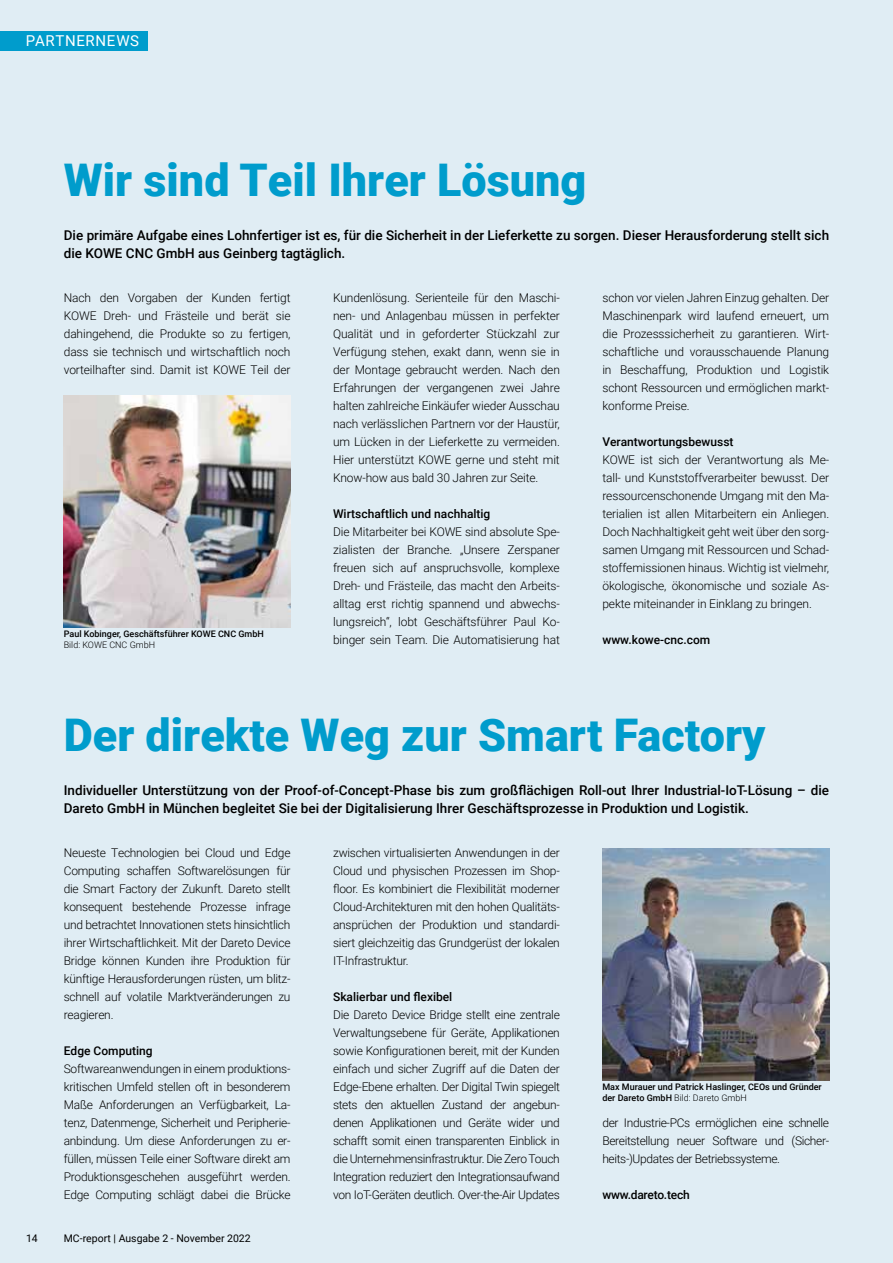
<style>
.page{position:relative;width:893px;height:1263px;background:#e0edf4}
.page>*{position:absolute;margin:0;border:0;box-sizing:border-box;transform-origin:0 0}
.t1{font:900 45px "Roboto";color:#009ccc}
.t2{font:15px "Roboto";letter-spacing:.04em;color:#fff}
.t3{font:500 13.5px/18px "Roboto";color:#000}
.t4{font:300 12px/18px "Roboto";letter-spacing:-.02em;color:#000;text-align:justify}
.t5{font:500 12px "Roboto";color:#000}
.t6{font:500 12px "Roboto";letter-spacing:-.02em;color:#000}
.t7{font:10.5px "Roboto";color:#000}
.t8{font:500 9px/10.8px "Roboto";color:#000}
.t9{font:300 9px "Roboto";color:#000}
.s1{font-weight:300}
</style>
<div class="page">
<img style="left:64px;top:396px;width:227px;height:232px">
<img style="left:602px;top:849px;width:227px;height:231px">
<div style="left:0;top:31px;width:148px;height:20px;background:#009ccc"></div>
<p class="t2" style="left:26px;top:31px;width:115px">PARTNERNEWS</p>
<h1 class="t1" style="left:64px;top:148px;width:524px">Wir sind Teil Ihrer Lösung</h1>
<p class="t3" style="left:64px;top:226px;width:767px">Die primäre Aufgabe eines Lohnfertiger ist es, für die Sicherheit in der Lieferkette zu sorgen. Dieser Herausforderung stellt sich die KOWE CNC GmbH aus Geinberg tagtäglich.</p>
<p class="t4" style="left:64px;top:288px;width:228px">Nach den Vorgaben der Kunden fertigt KOWE Dreh- und Frästeile und berät sie dahingehend, die Produkte so zu fertigen, dass sie technisch und wirtschaftlich noch vorteilhafter sind. Damit ist KOWE Teil der</p>
<p class="t4" style="left:333px;top:288px;width:228px">Kundenlösung. Serienteile für den Maschi&shy;nen- und Anlagenbau müssen in perfekter Qualität und in geforderter Stückzahl zur Verfügung stehen, exakt dann, wenn sie in der Montage gebraucht werden. Nach den Erfahrungen der vergangenen zwei Jahre halten zahlreiche Einkäufer wieder Ausschau nach verlässlichen Partnern vor der Haustür, um Lücken in der Lieferkette zu vermeiden.<br>Hier unterstützt KOWE gerne und steht mit Know-how aus bald 30 Jahren zur Seite.</p>
<p class="t5" style="left:333px;top:505px;width:159px">Wirtschaftlich und nachhaltig</p>
<p class="t4" style="left:333px;top:522px;width:228px">Die Mitarbeiter bei KOWE sind absolute Spe&shy;zialisten der Branche. „Unsere Zerspaner freuen sich auf anspruchsvolle, komplexe Dreh- und Frästeile, das macht den Arbeits&shy;alltag erst richtig spannend und abwechs&shy;lungsreich“, lobt Geschäftsführer Paul Ko&shy;binger sein Team. Die Automatisierung hat</p>
<p class="t4" style="left:602px;top:288px;width:228px">schon vor vielen Jahren Einzug gehalten. Der Maschinenpark wird laufend erneuert, um die Prozesssicherheit zu garantieren. Wirt&shy;schaftliche und vorausschauende Planung in Beschaffung, Produktion und Logistik schont Ressourcen und ermöglichen markt&shy;konforme Preise.</p>
<p class="t5" style="left:602px;top:433px;width:133px">Verantwortungsbewusst</p>
<p class="t4" style="left:602px;top:450px;width:228px">KOWE ist sich der Verantwortung als Me&shy;tall- und Kunststoffverarbeiter bewusst. Der ressourcenschonende Umgang mit den Ma&shy;terialien ist allen Mitarbeitern ein Anliegen.<br>Doch Nachhaltigkeit geht weit über den sorg&shy;samen Umgang mit Ressourcen und Schad&shy;stoffemissionen hinaus. Wichtig ist vielmehr, ökologische, ökonomische und soziale As&shy;pekte miteinander in Einklang zu bringen.</p>
<p class="t5" style="left:602px;top:631px;width:109px">www.kowe-cnc.com</p>
<p class="t8" style="left:64px;top:628px;width:202px">Paul Kobinger, Geschäftsführer KOWE CNC GmbH</p>
<p class="t9" style="left:64px;top:638px;width:93px">Bild: KOWE CNC GmbH</p>
<h1 class="t1" style="left:64px;top:703px;width:703px">Der direkte Weg zur Smart Factory</h1>
<p class="t3" style="left:64px;top:781px;width:767px">Individueller Unterstützung von der Proof-of-Concept-Phase bis zum großflächigen Roll-out Ihrer Industrial-IoT-Lösung – die<br>Dareto GmbH in München begleitet Sie bei der Digitalisierung Ihrer Geschäftsprozesse in Produktion und Logistik.</p>
<p class="t4" style="left:64px;top:843px;width:228px">Neueste Technologien bei Cloud und Edge Computing schaffen Softwarelösungen für die Smart Factory der Zukunft. Dareto stellt konsequent bestehende Prozesse infrage und betrachtet Innovationen stets hinsichtlich ihrer Wirtschaftlichkeit. Mit der Dareto Device Bridge können Kunden ihre Produktion für künftige Herausforderungen rüsten, um blitz&shy;schnell auf volatile Marktveränderungen zu reagieren.</p>
<p class="t5" style="left:64px;top:1042px;width:90px">Edge Computing</p>
<p class="t4" style="left:64px;top:1059px;width:228px">Softwareanwendungen in einem produktions&shy;kritischen Umfeld stellen oft in besonderem Maße Anforderungen an Verfügbarkeit, La&shy;tenz, Datenmenge, Sicherheit und Peripherie&shy;anbindung. Um diese Anforderungen zu er&shy;füllen, müssen Teile einer Software direkt am Produktionsgeschehen ausgeführt werden.<br>Edge Computing schlägt dabei die Brücke</p>
<p class="t4" style="left:333px;top:843px;width:228px">zwischen virtualisierten Anwendungen in der Cloud und physischen Prozessen im Shop&shy;floor. Es kombiniert die Flexibilität moderner Cloud-Architekturen mit den hohen Qualitäts&shy;ansprüchen der Produktion und standardi&shy;siert gleichzeitig das Grundgerüst der lokalen IT-Infrastruktur.</p>
<p class="t5" style="left:333px;top:988px;width:121px">Skalierbar und flexibel</p>
<p class="t4" style="left:333px;top:1005px;width:228px">Die Dareto Device Bridge stellt eine zentrale Verwaltungsebene für Geräte, Applikationen sowie Konfigurationen bereit, mit der Kunden einfach und sicher Zugriff auf die Daten der Edge-Ebene erhalten. Der Digital Twin spiegelt stets den aktuellen Zustand der angebun&shy;denen Applikationen und Geräte wider und schafft somit einen transparenten Einblick in die Unternehmensinfrastruktur. Die Zero Touch Integration reduziert den Integrationsaufwand von IoT-Geräten deutlich. Over-the-Air Updates</p>
<p class="t8" style="left:602px;top:1081px;width:221px">Max Murauer und Patrick Haslinger, CEOs und Gründer der Dareto GmbH <span class="s1">Bild: Dareto GmbH</span></p>
<p class="t4" style="left:602px;top:1113px;width:228px">der Industrie-PCs ermöglichen eine schnelle Bereitstellung neuer Software und (Sicher&shy;heits-)Updates der Betriebssysteme.</p>
<p class="t6" style="left:602px;top:1186px;width:89px">www.dareto.tech</p>
<p class="t7" style="left:26px;top:1231px;width:13px">14</p>
<p class="t7" style="left:64px;top:1231px;width:188px">MC-report | Ausgabe 2 - November 2022</p>
</div>
